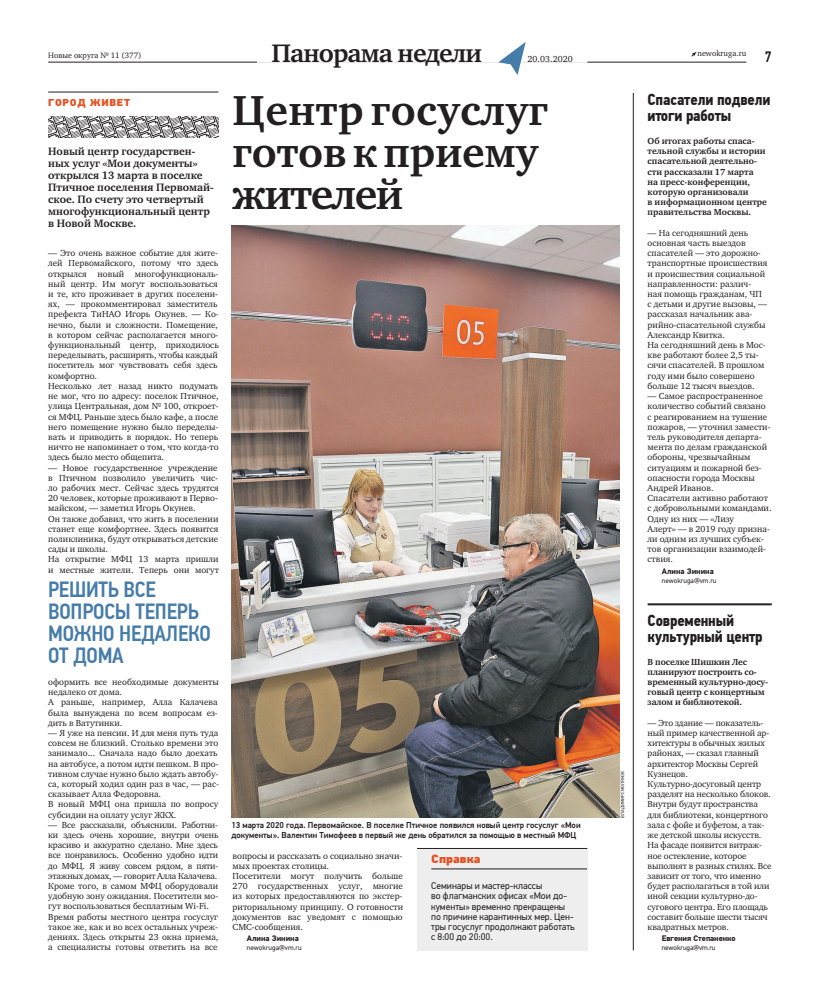
<style>
.page{position:relative;width:820px;height:993px;background:#fff}
.page>*{position:absolute;margin:0;border:0;box-sizing:border-box;transform-origin:0 0}
.t1{font:700 43px/42px "Charter ITC";letter-spacing:-.005em;color:#231f20}
.t2{font:700 26px "Charter ITC";letter-spacing:-.035em;color:#231f20}
.t3{font:500 22px/22px "PF Din Text Cond Pro";letter-spacing:-.01em;color:#457ca9}
.t4{font:700 16px/16px "PF Din Text Cond Pro";letter-spacing:-.01em;color:#231f20}
.t5{font:500 15px "PF Din Text Cond Pro";color:#231f20}
.t6{font:900 12px "PF Din Text Pro";color:#e65120}
.t7{font:700 11px/12px "Charter ITC";color:#231f20}
.t8{font:900 10px "PF Din Text Pro";letter-spacing:.07em;color:#e65120}
.t9{font:9.6px/10.2px "PF Din Text Pro";color:#231f20}
.t10{font:9px/10.2px "Charter ITC";color:#231f20}
.t11{font:700 9px/10.2px "Charter ITC";color:#231f20}
.t12{font:500 8.5px/10.2px "PF Din Text Pro";color:#231f20}
.t13{font:700 8px "PF Din Text Pro";color:#231f20}
.t14{font:8px "Charter ITC";color:#231f20}
.t15{font:7px "PF Din Text Pro";color:#231f20}
.t16{font:4.5px "PF Din Text Pro";color:#231f20}
</style>
<div class="page">
<hr style="left:48px;top:62px;width:698px;height:1px;background:#231f20">
<svg style="left:691px;top:52px;width:5px;height:5px"></svg>
<div style="left:257px;top:43px;width:330px;height:20px;background:#fff"></div>
<svg style="left:498px;top:42px;width:27px;height:33px"></svg>
<div style="left:417px;top:848px;width:170px;height:102px;background:#eeeeef"></div>
<hr style="left:417px;top:848px;width:170px;height:1px;background:#231f20">
<hr style="left:431px;top:868px;width:155px;height:1px;background:#231f20">
<svg style="left:48px;top:117px;width:171px;height:21px"></svg>
<hr style="left:48px;top:92px;width:170px;height:1px;background:#231f20">
<hr style="left:633px;top:93px;width:1px;height:857px;background:#231f20">
<img style="left:232px;top:225px;width:387px;height:592px">
<hr style="left:647px;top:603px;width:124px;height:2px;background:#231f20">
<p class="t14" style="left:48px;top:50px;width:95px">Новые округа № 11 (377)</p>
<p class="t2" style="left:271px;top:37px;width:212px">Панорама недели</p>
<p class="t14" style="left:697px;top:48px;width:50px">newokruga.ru</p>
<p class="t10" style="left:527px;top:54px;width:47px">20.03.2020</p>
<p class="t5" style="left:764px;top:51px;width:8px">7</p>
<p class="t8" style="left:48px;top:99px;width:83px">ГОРОД ЖИВЕТ</p>
<p class="t1" style="left:232px;top:89px;width:316px">Центр госуслуг готов к приему жителей</p>
<p class="t7" style="left:48px;top:145px;width:167px">Новый центр государствен&shy;ных услуг «Мои документы» открылся 13 марта в поселке<br>Птичное поселения Первомай&shy;ское. По счету это четвертый многофункциональный центр в Новой Москве.</p>
<p class="t10" style="left:48px;top:248px;width:172px">— Это очень важное событие для жите&shy;лей Первомайского, потому что здесь открылся новый многофункциональ&shy;ный центр. Им могут воспользоваться и те, кто проживает в других поселени&shy;ях, — прокомментировал заместитель префекта ТиНАО Игорь Окунев. — Ко&shy;нечно, были и сложности. Помещение, в котором сейчас располагается много&shy;функциональный центр, приходилось переделывать, расширять, чтобы каждый посетитель мог чувствовать себя здесь комфортно.<br>Несколько лет назад никто подумать не мог, что по адресу: поселок Птичное, улица Центральная, дом № 100, откроет&shy;ся МФЦ. Раньше здесь было кафе, а после него помещение нужно было переделы&shy;вать и приводить в порядок. Но теперь ничто не напоминает о том, что когда-то здесь было место общепита.</p>
<p class="t10" style="left:48px;top:462px;width:172px">— Новое государственное учреждение в Птичном позволило увеличить чис&shy;ло рабочих мест. Сейчас здесь трудятся 20 человек, которые проживают в Перво&shy;майском, — заметил Игорь Окунев.<br>Он также добавил, что жить в поселении станет еще комфортнее. Здесь появится поликлиника, будут открываться детские сады и школы.<br>На открытие МФЦ 13 марта пришли и местные жители. Теперь они могут</p>
<p class="t3" style="left:48px;top:580px;width:164px">РЕШИТЬ ВСЕ<br>ВОПРОСЫ ТЕПЕРЬ<br>МОЖНО НЕДАЛЕКО<br>ОТ ДОМА</p>
<p class="t10" style="left:48px;top:676px;width:172px">оформить все необходимые документы недалеко от дома.<br>А раньше, например, Алла Калачева была вынуждена по всем вопросам ез&shy;дить в Ватутинки.</p>
<p class="t10" style="left:48px;top:727px;width:172px">— Я уже на пенсии. И для меня путь туда совсем не близкий. Столько времени это занимало... Сначала надо было доехать на автобусе, а потом идти пешком. В про&shy;тивном случае нужно было ждать автобу&shy;са, который ходил один раз в час, — рас&shy;сказывает Алла Федоровна.<br>В новый МФЦ она пришла по вопросу субсидии на оплату услуг ЖКХ.</p>
<p class="t10" style="left:48px;top:819px;width:172px">— Все рассказали, объяснили. Работни&shy;ки здесь очень хорошие, внутри очень красиво и аккуратно сделано. Мне здесь все понравилось. Особенно удобно идти до МФЦ. Я живу совсем рядом, в пяти&shy;этажных домах, — говорит Алла Калачева.<br>Кроме того, в самом МФЦ оборудовали удобную зону ожидания. Посетители мо&shy;гут воспользоваться бесплатным Wi-Fi.<br>Время работы местного центра госуслуг такое же, как и во всех остальных учреж&shy;дениях. Здесь открыты 23 окна приема, а специалисты готовы ответить на все</p>
<p class="t12" style="left:231px;top:820px;width:351px">13 марта 2020 года. Первомайское. В поселке Птичное появился новый центр госуслуг «Мои документы». Валентин Тимофеев в первый же день обратился за помощью в местный МФЦ</p>
<p class="t10" style="left:232px;top:850px;width:172px">вопросы и рассказать о социально значи&shy;мых проектах столицы.<br>Посетители могут получить больше<br>270 государственных услуг, многие из которых предоставляются по экстер&shy;риториальному принципу. О готовности документов вас уведомят с помощью<br>СМС-сообщения.</p>
<p class="t13" style="left:247px;top:933px;width:53px">Алина Зинина</p>
<p class="t15" style="left:247px;top:944px;width:56px">newokruga@vm.ru</p>
<p class="t6" style="left:431px;top:853px;width:51px">Справка</p>
<p class="t9" style="left:431px;top:881px;width:145px">Семинары и мастер-классы<br>во флагманских офисах «Мои до&shy;кументы» временно прекращены по причине карантинных мер. Цен&shy;тры госуслуг продолжают работать с 8:00 до 20:00.</p>
<p class="t16" style="left:620px;top:817px;width:48px;rotate:-90deg">ВЛАДИМИР СМОЛЯКОВ</p>
<p class="t4" style="left:647px;top:93px;width:124px">Спасатели подвели итоги работы</p>
<p class="t11" style="left:647px;top:136px;width:121px">Об итогах работы спаса&shy;тельной службы и истории спасательной деятельно&shy;сти рассказали 17 марта<br>на пресс-конференции, которую организовали<br>в информационном центре правительства Москвы.</p>
<p class="t10" style="left:647px;top:227px;width:121px">— На сегодняшний день основная часть выездов спасателей — это дорожно&shy;транспортные происшествия и происшествия социальной направленности: различ&shy;ная помощь гражданам, ЧП с детьми и другие вызовы, — рассказал начальник ава&shy;рийно-спасательной службы<br>Александр Квитка.<br>На сегодняшний день в Мос&shy;кве работают более 2,5 ты&shy;сячи спасателей. В прошлом году ими было совершено больше 12 тысяч выездов.</p>
<p class="t10" style="left:647px;top:391px;width:125px">— Самое распространенное количество событий связано с реагированием на тушение пожаров, — уточнил замести&shy;тель руководителя департа&shy;мента по делам гражданской обороны, чрезвычайным ситуациям и пожарной без&shy;опасности города Москвы<br>Андрей Иванов.<br>Спасатели активно работают с добровольными командами.<br>Одну из них — «Лизу<br>Алерт» — в 2019 году призна&shy;ли одним из лучших субъек&shy;тов организации взаимодей&shy;ствия.</p>
<p class="t13" style="left:661px;top:566px;width:53px">Алина Зинина</p>
<p class="t15" style="left:661px;top:577px;width:56px">newokruga@vm.ru</p>
<p class="t4" style="left:647px;top:613px;width:117px">Современный культурный центр</p>
<p class="t11" style="left:647px;top:656px;width:122px">В поселке Шишкин Лес планируют построить со&shy;временный культурно-досу&shy;говый центр с концертным залом и библиотекой.</p>
<p class="t10" style="left:647px;top:717px;width:125px">— Это здание — показатель&shy;ный пример качественной ар&shy;хитектуры в обычных жилых районах, — сказал главный архитектор Москвы Сергей<br>Кузнецов.<br>Культурно-досуговый центр разделят на несколько блоков.<br>Внутри будут пространства для библиотеки, концертного зала с фойе и буфетом, а так&shy;же детской школы искусств.<br>На фасаде появится витраж&shy;ное остекление, которое выполнят в разных стилях. Все зависит от того, что именно будет располагаться в той или иной секции культурно-до&shy;сугового центра. Его площадь составит больше шести тысяч квадратных метров.</p>
<p class="t13" style="left:661px;top:933px;width:75px">Евгения Степаненко</p>
<p class="t15" style="left:661px;top:944px;width:55px">newokruga@vm.ru</p>
</div>
